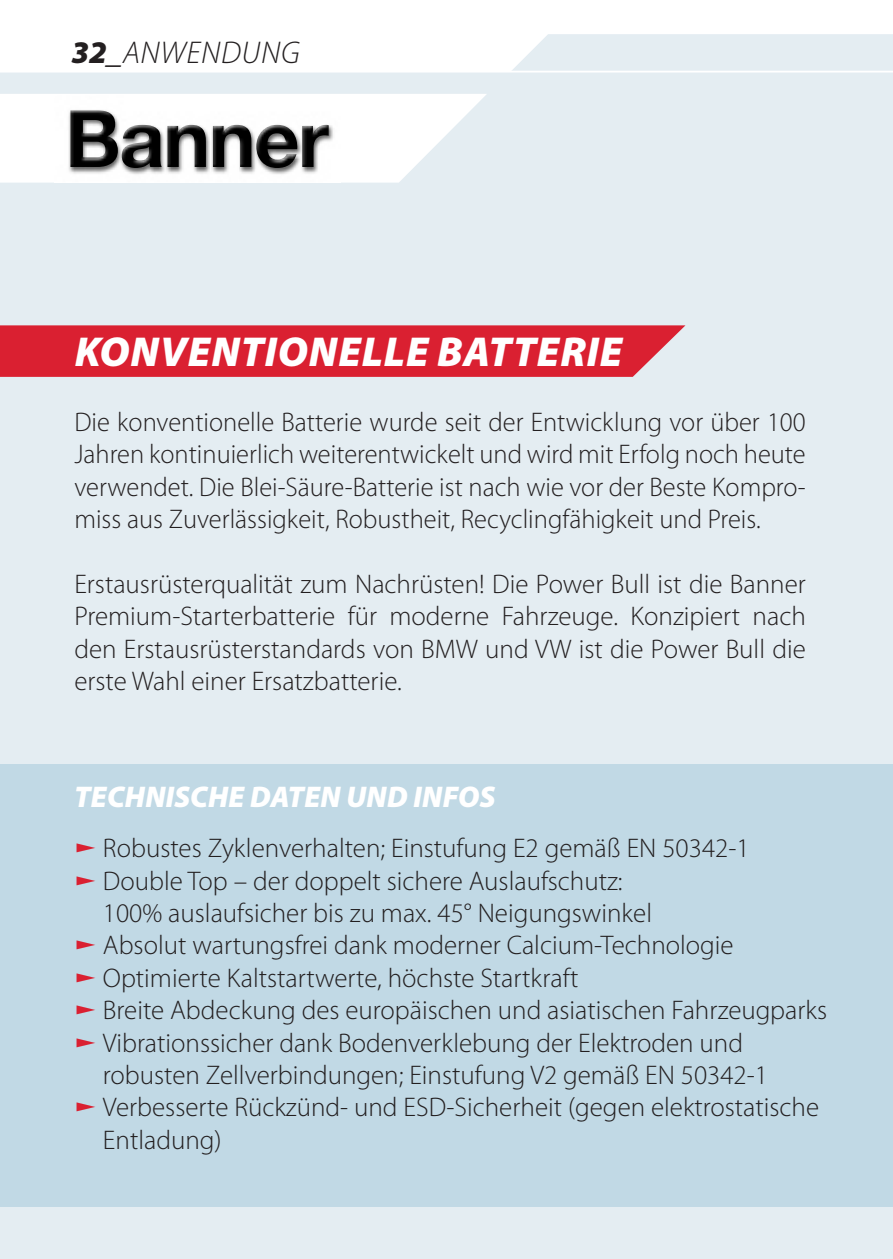
<style>
.page{position:relative;width:893px;height:1259px;background:#e4edf2}
.page>*{position:absolute;margin:0;border:0;box-sizing:border-box;transform-origin:0 0}
.t1{font:italic 900 42px "Myriad Pro";letter-spacing:.02em;color:#fff}
.t2{font:italic 300 31.5px "Myriad Pro";letter-spacing:.02em;color:#231f20}
.t3{font:italic 900 30px "Myriad Pro";color:#fff}
.t4{font:300 27px/32.4px "Myriad Pro";color:#231f20}
.s1{font-weight:900}
.s2{color:#da2031}
</style>
<div class="page">
<svg style="left:0;top:325px;width:685px;height:52px;background:#da2939"></svg>
<div style="left:0;top:764px;width:893px;height:442px;background:#c1d9e5"></div>
<svg style="left:0;top:0;width:893px;height:71px;fill:#fff"></svg>
<hr style="left:0;top:71px;width:893px;height:2px;background:#fff">
<svg style="left:0;top:94px;width:487px;height:89px"></svg>
<img style="left:55px;top:96px;width:285px;height:87px">
<img style="left:70px;top:110px;width:259px;height:58px">
<p class="t2" style="left:71px;top:34px;width:230px"><span class="s1">32</span>_ANWENDUNG</p>
<h1 class="t1" style="left:75px;top:324px;width:549px">KONVENTIONELLE BATTERIE</h1>
<p class="t4" style="left:74px;top:406px;width:733px;text-align:justify">Die konventionelle Batterie wurde seit der Entwicklung vor über 100<br>Jahren kontinuierlich weiterentwickelt und wird mit Erfolg noch heute verwendet. Die Blei-Säure-Batterie ist nach wie vor der Beste Kompro&shy;miss aus Zuverlässigkeit, Robustheit, Recyclingfähigkeit und Preis.</p>
<p class="t4" style="left:74px;top:568px;width:733px;text-align:justify">Erstausrüsterqualität zum Nachrüsten! Die Power Bull ist die Banner Premium-Starterbatterie für moderne Fahrzeuge. Konzipiert nach den Erstausrüsterstandards von BMW und VW ist die Power Bull die erste Wahl einer Ersatzbatterie.</p>
<p class="t3" style="left:74px;top:776px;width:423px">TECHNISCHE DATEN UND INFOS</p>
<p class="t4" style="left:74px;top:832px;width:677px"><span class="s2">❑</span> Robustes Zyklenverhalten; Einstufung E2 gemäß EN 50342-1</p>
<p class="t4" style="left:103px;top:865px;width:551px;text-indent:-29px"><span class="s2">❑</span> Double Top – der doppelt sichere Auslaufschutz:<br>100% auslaufsicher bis zu max. 45° Neigungswinkel</p>
<p class="t4" style="left:74px;top:929px;width:661px"><span class="s2">❑</span> Absolut wartungsfrei dank moderner Calcium-Technologie</p>
<p class="t4" style="left:74px;top:962px;width:505px"><span class="s2">❑</span> Optimierte Kaltstartwerte, höchste Startkraft</p>
<p class="t4" style="left:74px;top:994px;width:754px"><span class="s2">❑</span> Breite Abdeckung des europäischen und asiatischen Fahrzeugparks</p>
<p class="t4" style="left:103px;top:1027px;width:667px;text-indent:-29px"><span class="s2">❑</span> Vibrationssicher dank Bodenverklebung der Elektroden und robusten Zellverbindungen; Einstufung V2 gemäß EN 50342-1</p>
<p class="t4" style="left:103px;top:1091px;width:718px;text-indent:-29px"><span class="s2">❑</span> Verbesserte Rückzünd- und ESD-Sicherheit (gegen elektrostatische<br>Entladung)</p>
</div>
